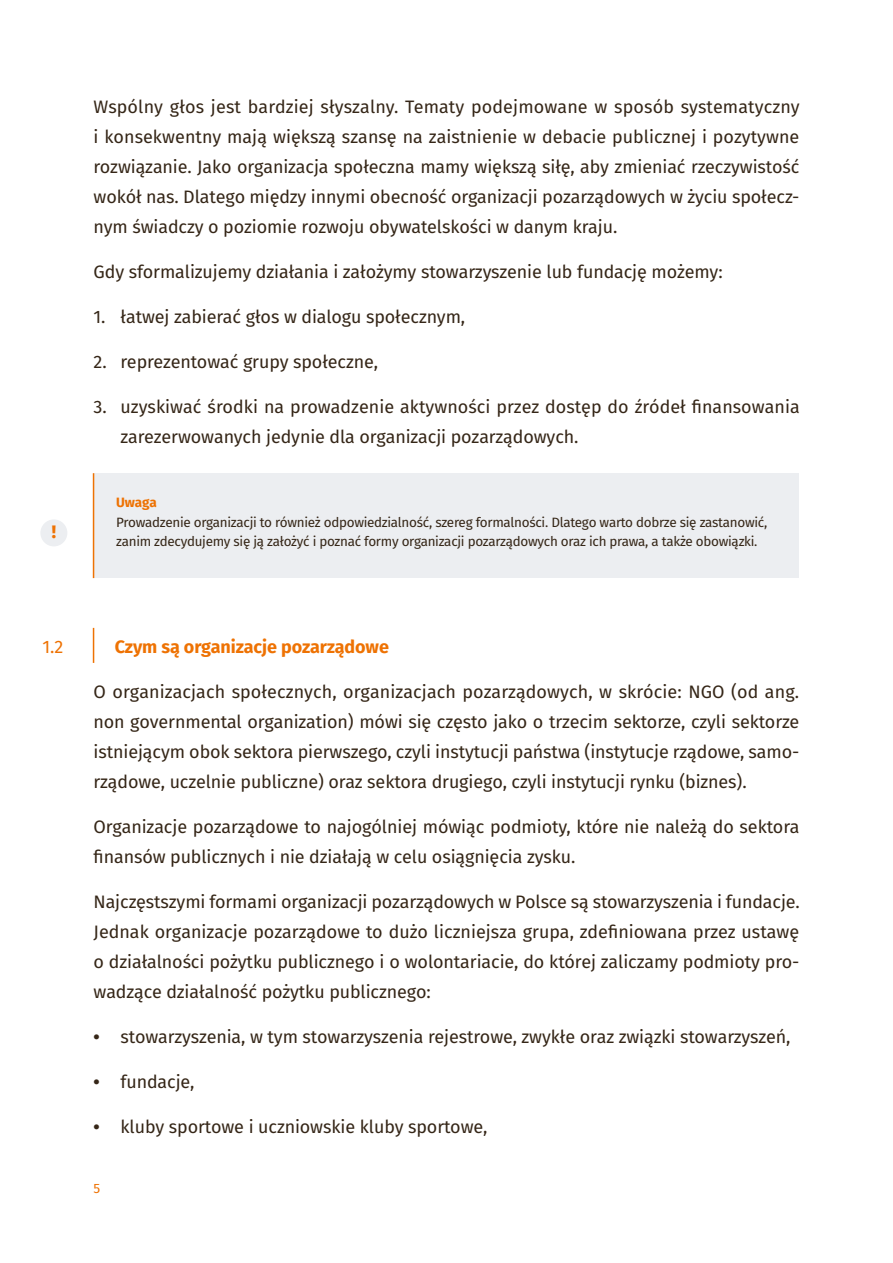
<style>
.page{position:relative;width:893px;height:1263px;background:#fff}
.page>*{position:absolute;margin:0;border:0;box-sizing:border-box;transform-origin:0 0}
.t1{font:18px/30px "Fira Sans";letter-spacing:-.005em;color:#352617;text-align:justify}
.t2{font:700 18px "Fira Sans";letter-spacing:-.005em;color:#ee7203}
.t3{font:18px "Fira Sans";color:#ee7203}
.t4{font:800 18px "Fira Sans";color:#ee7203}
.t5{font:13.5px/19.5px "Fira Sans";letter-spacing:-.02em;color:#352617}
.t6{font:700 13.5px "Fira Sans";letter-spacing:-.01em;color:#ee7203}
.t7{font:13.5px "Fira Sans";color:#ee7203}
.s1{font-weight:700}
</style>
<div class="page">
<div style="left:94px;top:473px;width:705px;height:105px;background:#eceef1"></div>
<hr style="left:93px;top:473px;width:1px;height:105px;background:#ee7203">
<div style="left:40px;top:519px;width:27px;height:27px;background:#eceef1;border-radius:50%"></div>
<hr style="left:93px;top:628px;width:1px;height:35px;background:#ee7203">
<p class="t4" style="left:52px;top:516px;width:6px">!</p>
<p class="t1" style="left:94px;top:91px;width:708px">Wspólny głos jest bardziej słyszalny. Tematy podejmowane w sposób systematyczny i konsekwentny mają większą szansę na zaistnienie w debacie publicznej i pozytywne rozwiązanie. Jako organizacja społeczna mamy większą siłę, aby zmieniać rzeczywistość wokół nas. Dlatego między innymi obecność organizacji pozarządowych w życiu społecz&shy;nym świadczy o poziomie rozwoju obywatelskości w danym kraju.</p>
<p class="t1" style="left:94px;top:256px;width:631px">Gdy sformalizujemy działania i założymy stowarzyszenie lub fundację możemy:</p>
<p class="t1" style="left:94px;top:301px;width:373px">1. łatwej zabierać głos w dialogu społecznym,</p>
<p class="t1" style="left:94px;top:346px;width:286px">2. reprezentować grupy społeczne,</p>
<p class="t1" style="left:121px;top:391px;width:681px;text-indent:-27px">3. uzyskiwać środki na prowadzenie aktywności przez dostęp do źródeł finansowania zarezerwowanych jedynie dla organizacji pozarządowych.</p>
<p class="t6" style="left:116px;top:491px;width:42px">Uwaga</p>
<p class="t5" style="left:116px;top:512px;width:653px">Prowadzenie organizacji to również odpowiedzialność, szereg formalności. Dlatego warto dobrze się zastanowić, zanim zdecydujemy się ją założyć i poznać formy organizacji pozarządowych oraz ich prawa, a także obowiązki.</p>
<p class="t3" style="left:43px;top:633px;width:22px">1.2</p>
<p class="t2" style="left:115px;top:632px;width:276px">Czym są organizacje pozarządowe</p>
<p class="t1" style="left:94px;top:676px;width:707px">O organizacjach społecznych, organizacjach pozarządowych, w skrócie: NGO (od ang. non governmental organization) mówi się często jako o trzecim sektorze, czyli sektorze istniejącym obok sektora pierwszego, czyli instytucji państwa (instytucje rządowe, samo&shy;rządowe, uczelnie publiczne) oraz sektora drugiego, czyli instytucji rynku (biznes).</p>
<p class="t1" style="left:94px;top:811px;width:707px">Organizacje pozarządowe to najogólniej mówiąc podmioty, które nie należą do sektora finansów publicznych i nie działają w celu osiągnięcia zysku.</p>
<p class="t1" style="left:94px;top:886px;width:708px">Najczęstszymi formami organizacji pozarządowych w Polsce są stowarzyszenia i fundacje.<br>Jednak organizacje pozarządowe to dużo liczniejsza grupa, zdefiniowana przez ustawę o działalności pożytku publicznego i o wolontariacie, do której zaliczamy podmioty pro&shy;wadzące działalność pożytku publicznego:</p>
<p class="t1" style="left:94px;top:1021px;width:698px"><span class="s1">•</span> stowarzyszenia, w tym stowarzyszenia rejestrowe, zwykłe oraz związki stowarzyszeń,</p>
<p class="t1" style="left:94px;top:1066px;width:102px"><span class="s1">•</span> fundacje,</p>
<p class="t1" style="left:94px;top:1111px;width:395px"><span class="s1">•</span> kluby sportowe i uczniowskie kluby sportowe,</p>
<p class="t7" style="left:94px;top:1178px;width:8px">5</p>
</div>
